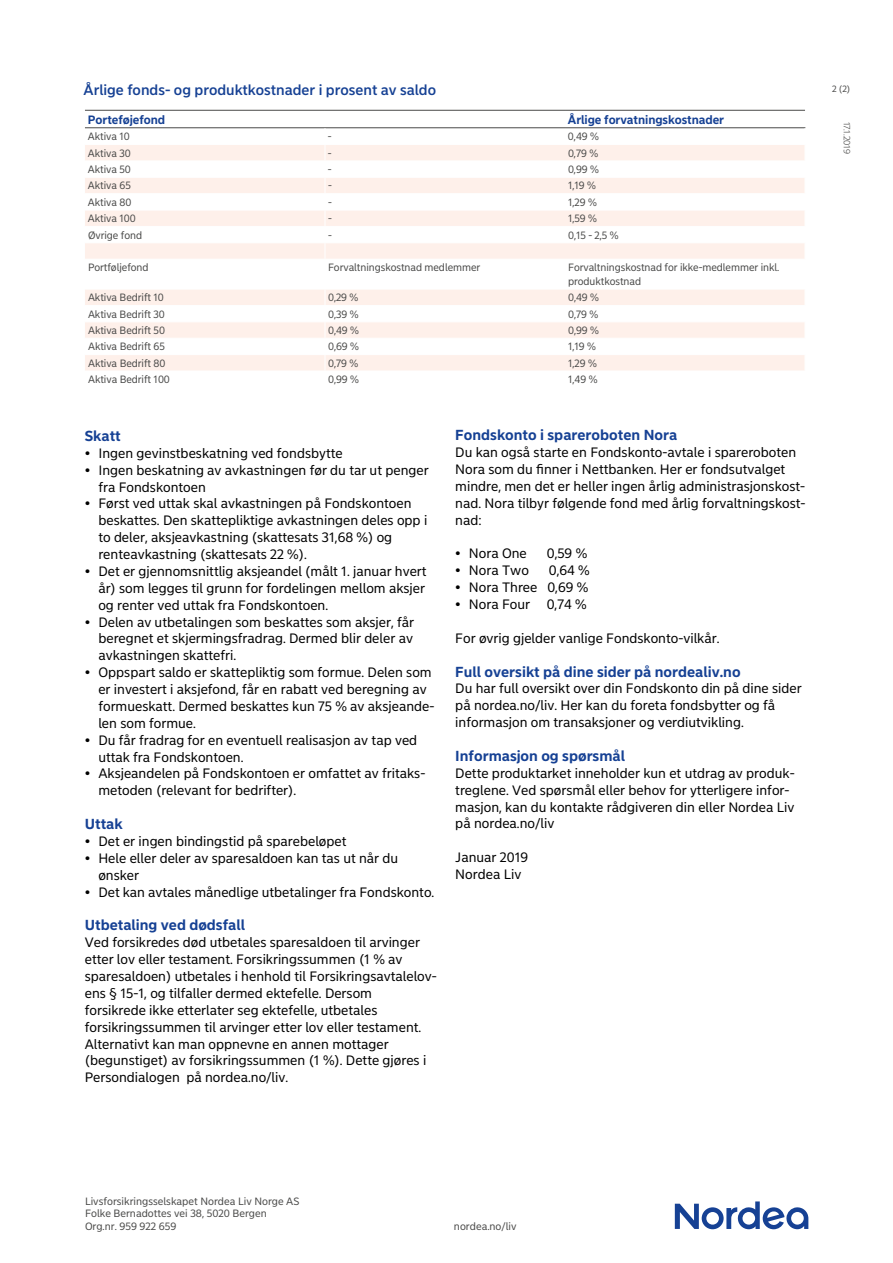
<style>
.page{position:relative;width:893px;height:1263px;background:#fff}
.page>*{position:absolute;margin:0;border:0;box-sizing:border-box;transform-origin:0 0}
.t1{font:700 14.4px "Nordea Sans Small";color:#164194}
.t2{font:500 14.4px "Nordea Sans Small";color:#164194}
.t3{font:13.5px/16.8px "Nordea Sans Small";color:#000}
.t4{font:700 12px "Nordea Sans Small";letter-spacing:-.005em;color:#164194}
.t5{font:10.5px/12.6px "Nordea Sans Small";letter-spacing:-.005em;color:#4a4a49}
.t6{font:300 9px "Nordea Sans Small";color:#4a4a49}
.t7{font:9px "Nordea Sans Small";color:#4a4a49}
</style>
<div class="page">
<svg style="left:85px;top:145px;width:720px;height:226px"></svg>
<hr style="left:85px;top:110px;width:240px;height:1px;background:#4a4a49">
<hr style="left:325px;top:110px;width:240px;height:1px;background:#4a4a49">
<hr style="left:565px;top:110px;width:240px;height:1px;background:#4a4a49">
<hr style="left:85px;top:127px;width:240px;height:1px;background:#4a4a49">
<hr style="left:325px;top:127px;width:240px;height:1px;background:#4a4a49">
<hr style="left:565px;top:127px;width:240px;height:1px;background:#4a4a49">
<hr style="left:85px;top:161px;width:240px;height:1px;background:#fff">
<hr style="left:325px;top:161px;width:240px;height:1px;background:#fff">
<hr style="left:565px;top:161px;width:240px;height:1px;background:#fff">
<hr style="left:85px;top:177px;width:240px;height:1px;background:#fff">
<hr style="left:325px;top:177px;width:240px;height:1px;background:#fff">
<hr style="left:565px;top:177px;width:240px;height:1px;background:#fff">
<hr style="left:85px;top:193px;width:240px;height:1px;background:#fff">
<hr style="left:325px;top:193px;width:240px;height:1px;background:#fff">
<hr style="left:565px;top:193px;width:240px;height:1px;background:#fff">
<hr style="left:85px;top:210px;width:240px;height:1px;background:#fff">
<hr style="left:325px;top:210px;width:240px;height:1px;background:#fff">
<hr style="left:565px;top:210px;width:240px;height:1px;background:#fff">
<hr style="left:85px;top:226px;width:240px;height:1px;background:#fff">
<hr style="left:325px;top:226px;width:240px;height:1px;background:#fff">
<hr style="left:565px;top:226px;width:240px;height:1px;background:#fff">
<hr style="left:85px;top:242px;width:240px;height:1px;background:#fff">
<hr style="left:325px;top:242px;width:240px;height:1px;background:#fff">
<hr style="left:565px;top:242px;width:240px;height:1px;background:#fff">
<hr style="left:85px;top:259px;width:240px;height:1px;background:#fff">
<hr style="left:325px;top:259px;width:240px;height:1px;background:#fff">
<hr style="left:565px;top:259px;width:240px;height:1px;background:#fff">
<hr style="left:85px;top:289px;width:240px;height:1px;background:#fff">
<hr style="left:325px;top:289px;width:240px;height:1px;background:#fff">
<hr style="left:565px;top:289px;width:240px;height:1px;background:#fff">
<hr style="left:85px;top:305px;width:240px;height:1px;background:#fff">
<hr style="left:325px;top:305px;width:240px;height:1px;background:#fff">
<hr style="left:565px;top:305px;width:240px;height:1px;background:#fff">
<hr style="left:85px;top:321px;width:240px;height:1px;background:#fff">
<hr style="left:325px;top:321px;width:240px;height:1px;background:#fff">
<hr style="left:565px;top:321px;width:240px;height:1px;background:#fff">
<hr style="left:85px;top:338px;width:240px;height:1px;background:#fff">
<hr style="left:325px;top:338px;width:240px;height:1px;background:#fff">
<hr style="left:565px;top:338px;width:240px;height:1px;background:#fff">
<hr style="left:85px;top:354px;width:240px;height:1px;background:#fff">
<hr style="left:325px;top:354px;width:240px;height:1px;background:#fff">
<hr style="left:565px;top:354px;width:240px;height:1px;background:#fff">
<svg style="left:325px;top:128px;width:1px;height:243px"></svg>
<svg style="left:675px;top:1201px;width:133px;height:28px"></svg>
<p class="t2" style="left:84px;top:81px;width:354px">Årlige fonds- og produktkostnader i prosent av saldo</p>
<p class="t4" style="left:88px;top:112px;width:79px">Porteføjefond</p>
<p class="t4" style="left:568px;top:112px;width:158px">Årlige forvatningskostnader</p>
<p class="t5" style="left:88px;top:130px;width:43px">Aktiva 10</p>
<p class="t5" style="left:328px;top:130px;width:5px">-</p>
<p class="t5" style="left:568px;top:130px;width:32px">0,49 %</p>
<p class="t5" style="left:88px;top:147px;width:45px">Aktiva 30</p>
<p class="t5" style="left:328px;top:147px;width:5px">-</p>
<p class="t5" style="left:568px;top:147px;width:32px">0,79 %</p>
<p class="t5" style="left:88px;top:163px;width:45px">Aktiva 50</p>
<p class="t5" style="left:328px;top:163px;width:5px">-</p>
<p class="t5" style="left:568px;top:163px;width:32px">0,99 %</p>
<p class="t5" style="left:88px;top:180px;width:44px">Aktiva 65</p>
<p class="t5" style="left:328px;top:180px;width:5px">-</p>
<p class="t5" style="left:568px;top:180px;width:29px">1,19 %</p>
<p class="t5" style="left:88px;top:196px;width:45px">Aktiva 80</p>
<p class="t5" style="left:328px;top:196px;width:5px">-</p>
<p class="t5" style="left:568px;top:196px;width:30px">1,29 %</p>
<p class="t5" style="left:88px;top:212px;width:49px">Aktiva 100</p>
<p class="t5" style="left:328px;top:212px;width:5px">-</p>
<p class="t5" style="left:568px;top:212px;width:30px">1,59 %</p>
<p class="t5" style="left:88px;top:229px;width:56px">Øvrige fond</p>
<p class="t5" style="left:328px;top:229px;width:5px">-</p>
<p class="t5" style="left:568px;top:229px;width:52px">0,15 - 2,5 %</p>
<p class="t5" style="left:88px;top:261px;width:62px">Portføljefond</p>
<p class="t5" style="left:328px;top:261px;width:154px">Forvaltningskostnad medlemmer</p>
<p class="t5" style="left:568px;top:261px;width:213px;line-height:13.5px">Forvaltningskostnad for ikke-medlemmer inkl. produktkostnad</p>
<p class="t5" style="left:88px;top:291px;width:77px">Aktiva Bedrift 10</p>
<p class="t5" style="left:328px;top:291px;width:32px">0,29 %</p>
<p class="t5" style="left:568px;top:291px;width:32px">0,49 %</p>
<p class="t5" style="left:88px;top:308px;width:78px">Aktiva Bedrift 30</p>
<p class="t5" style="left:328px;top:308px;width:32px">0,39 %</p>
<p class="t5" style="left:568px;top:308px;width:32px">0,79 %</p>
<p class="t5" style="left:88px;top:324px;width:78px">Aktiva Bedrift 50</p>
<p class="t5" style="left:328px;top:324px;width:32px">0,49 %</p>
<p class="t5" style="left:568px;top:324px;width:32px">0,99 %</p>
<p class="t5" style="left:88px;top:340px;width:78px">Aktiva Bedrift 65</p>
<p class="t5" style="left:328px;top:340px;width:32px">0,69 %</p>
<p class="t5" style="left:568px;top:340px;width:29px">1,19 %</p>
<p class="t5" style="left:88px;top:357px;width:79px">Aktiva Bedrift 80</p>
<p class="t5" style="left:328px;top:357px;width:32px">0,79 %</p>
<p class="t5" style="left:568px;top:357px;width:30px">1,29 %</p>
<p class="t5" style="left:88px;top:373px;width:83px">Aktiva Bedrift 100</p>
<p class="t5" style="left:328px;top:373px;width:32px">0,99 %</p>
<p class="t5" style="left:568px;top:373px;width:31px">1,49 %</p>
<p class="t1" style="left:85px;top:427px;width:38px">Skatt</p>
<p class="t3" style="left:85px;top:445px;width:259px">• Ingen gevinstbeskatning ved fondsbytte</p>
<p class="t3" style="left:98px;top:462px;width:332px;text-indent:-14px">• Ingen beskatning av avkastningen før du tar ut penger fra Fondskontoen</p>
<p class="t3" style="left:98px;top:495px;width:330px;text-indent:-14px">• Først ved uttak skal avkastningen på Fondskontoen beskattes. Den skattepliktige avkastningen deles opp i to deler, aksjeavkastning (skattesats 31,68 %) og renteavkastning (skattesats 22 %).</p>
<p class="t3" style="left:98px;top:563px;width:330px;text-align:justify;text-indent:-14px">• Det er gjennomsnittlig aksjeandel (målt 1. januar hvert år) som legges til grunn for fordelingen mellom aksjer og renter ved uttak fra Fondskontoen.</p>
<p class="t3" style="left:98px;top:614px;width:317px;text-align:justify;text-indent:-14px">• Delen av utbetalingen som beskattes som aksjer, får beregnet et skjermingsfradrag. Dermed blir deler av avkastningen skattefri.</p>
<p class="t3" style="left:98px;top:664px;width:338px;text-indent:-14px">• Oppspart saldo er skattepliktig som formue. Delen som er investert i aksjefond, får en rabatt ved beregning av formueskatt. Dermed beskattes kun 75 % av aksjeande&shy;len som formue.</p>
<p class="t3" style="left:98px;top:732px;width:320px;text-indent:-14px">• Du får fradrag for en eventuell realisasjon av tap ved uttak fra Fondskontoen.</p>
<p class="t3" style="left:98px;top:765px;width:328px;text-indent:-14px">• Aksjeandelen på Fondskontoen er omfattet av fritaks&shy;metoden (relevant for bedrifter).</p>
<p class="t1" style="left:85px;top:815px;width:39px">Uttak</p>
<p class="t3" style="left:85px;top:833px;width:263px">• Det er ingen bindingstid på sparebeløpet</p>
<p class="t3" style="left:98px;top:850px;width:301px;text-indent:-14px">• Hele eller deler av sparesaldoen kan tas ut når du ønsker</p>
<p class="t3" style="left:85px;top:884px;width:351px">• Det kan avtales månedlige utbetalinger fra Fondskonto.</p>
<p class="t1" style="left:85px;top:916px;width:162px">Utbetaling ved dødsfall</p>
<p class="t3" style="left:85px;top:934px;width:354px">Ved forsikredes død utbetales sparesaldoen til arvinger etter lov eller testament. Forsikringssummen (1 % av sparesaldoen) utbetales i henhold til Forsikringsavtalelov&shy;ens § 15-1, og tilfaller dermed ektefelle. Dersom<br>forsikrede ikke etterlater seg ektefelle, utbetales forsikringssummen til arvinger etter lov eller testament.<br>Alternativt kan man oppnevne en annen mottager (begunstiget) av forsikringssummen (1 %). Dette gjøres i Persondialogen på nordea.no/liv.</p>
<p class="t1" style="left:455px;top:426px;width:223px">Fondskonto i spareroboten Nora</p>
<p class="t3" style="left:455px;top:444px;width:352px">Du kan også starte en Fondskonto-avtale i spareroboten Nora som du finner i Nettbanken. Her er fondsutvalget mindre, men det er heller ingen årlig administrasjonskost&shy;nad. Nora tilbyr følgende fond med årlig forvaltningskost&shy;nad:</p>
<p class="t3" style="left:455px;top:545px;width:73px">• Nora One</p>
<p class="t3" style="left:547px;top:545px;width:42px">0,59 %</p>
<p class="t3" style="left:455px;top:562px;width:75px">• Nora Two</p>
<p class="t3" style="left:549px;top:562px;width:42px">0,64 %</p>
<p class="t3" style="left:455px;top:579px;width:135px">• Nora Three 0,69 %</p>
<p class="t3" style="left:455px;top:596px;width:133px">• Nora Four 0,74 %</p>
<p class="t3" style="left:455px;top:630px;width:266px">For øvrig gjelder vanlige Fondskonto-vilkår.</p>
<p class="t1" style="left:455px;top:662px;width:287px">Full oversikt på dine sider på nordealiv.no</p>
<p class="t3" style="left:455px;top:680px;width:348px">Du har full oversikt over din Fondskonto din på dine sider på nordea.no/liv. Her kan du foreta fondsbytter og få informasjon om transaksjoner og verdiutvikling.</p>
<p class="t1" style="left:455px;top:747px;width:171px">Informasjon og spørsmål</p>
<p class="t3" style="left:455px;top:765px;width:341px">Dette produktarket inneholder kun et utdrag av produk&shy;treglene. Ved spørsmål eller behov for ytterligere infor&shy;masjon, kan du kontakte rådgiveren din eller Nordea Liv på nordea.no/liv</p>
<p class="t3" style="left:455px;top:849px;width:74px">Januar 2019<br>Nordea Liv</p>
<p class="t7" style="left:832px;top:83px;width:20px">2 (2)</p>
<p class="t6" style="left:852px;top:122px;width:34px;rotate:90deg">17.1.2019</p>
<p class="t5" style="left:85px;top:1195px;width:216px">Livsforsikringsselskapet Nordea Liv Norge AS<br>Folke Bernadottes vei 38, 5020 Bergen<br>Org.nr. 959 922 659</p>
<p class="t5" style="left:454px;top:1220px;width:64px">nordea.no/liv</p>
</div>
